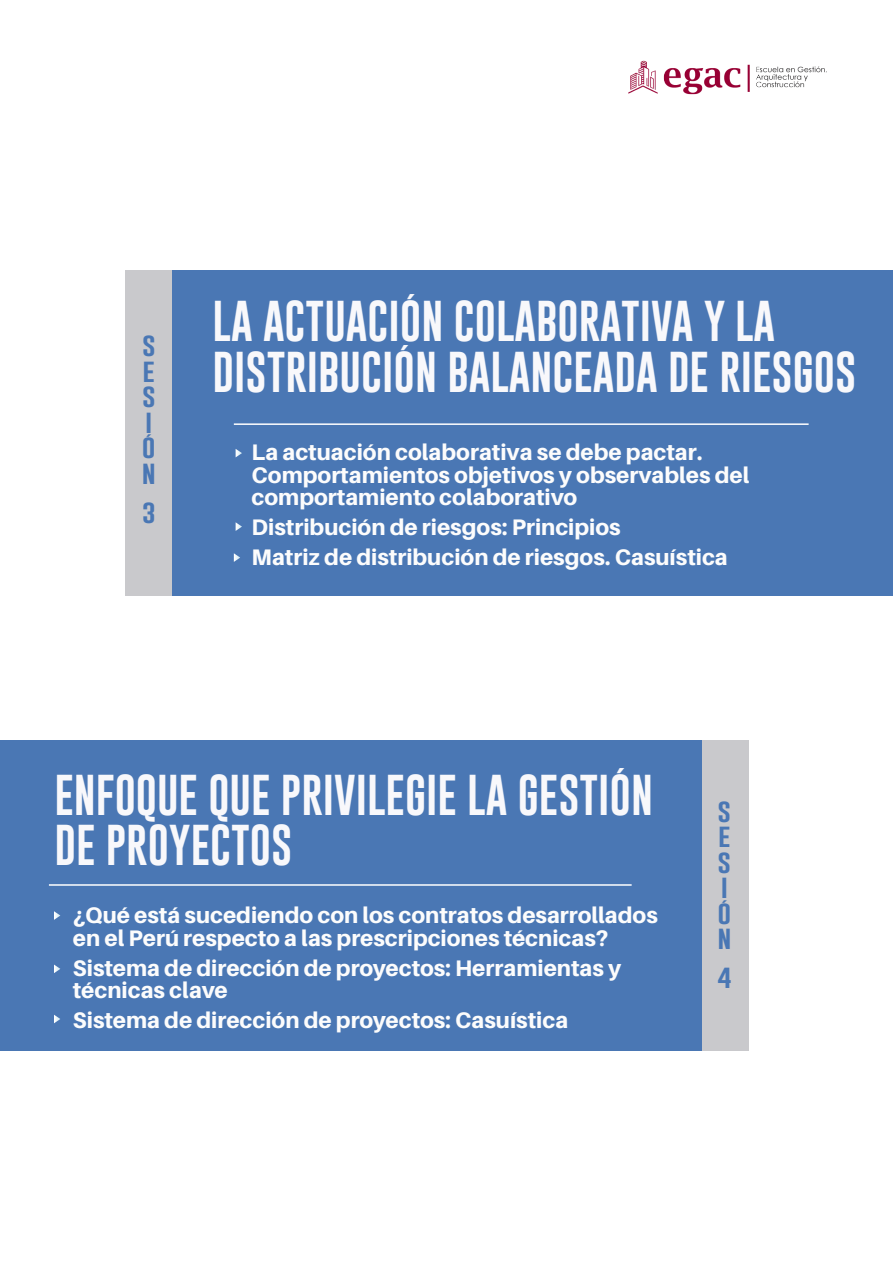
<style>
.page{position:relative;width:893px;height:1263px;background:#fff}
.page>*{position:absolute;margin:0;border:0;box-sizing:border-box;transform-origin:0 0}
.t1{font:42px/50.4px "Gobold Lowplus";color:#f8f8fb}
.t2{font:800 22.5px/22.5px "Aileron";color:#fcfcfc}
.t3{font:21.15px "Gobold Lowplus";color:#4a77b4;scale:1.27 1}
</style>
<div class="page">
<div style="left:0;top:740px;width:702px;height:310px;background:#4a77b4"></div>
<hr style="left:49px;top:884px;width:583px;height:2px;background:#fff">
<div style="left:172px;top:270px;width:721px;height:325px;background:#4a77b4"></div>
<hr style="left:234px;top:423px;width:575px;height:2px;background:#fff">
<svg style="left:54px;top:911px;width:6px;height:9px"></svg>
<svg style="left:54px;top:964px;width:6px;height:9px"></svg>
<svg style="left:54px;top:1015px;width:6px;height:8px"></svg>
<svg style="left:236px;top:449px;width:6px;height:8px"></svg>
<svg style="left:236px;top:522px;width:6px;height:9px"></svg>
<svg style="left:234px;top:553px;width:6px;height:9px"></svg>
<div style="left:125px;top:270px;width:47px;height:325px;background:#c9c9cc"></div>
<div style="left:702px;top:740px;width:46px;height:310px;background:#c9c9cc"></div>
<img style="left:628px;top:60px;width:199px;height:35px">
<p class="t3" style="left:142px;top:332px;width:12px">S</p>
<p class="t3" style="left:143px;top:358px;width:11px">E</p>
<p class="t3" style="left:142px;top:383px;width:12px">S</p>
<p class="t3" style="left:145px;top:409px;width:7px">I</p>
<p class="t3" style="left:142px;top:434px;width:12px">Ó</p>
<p class="t3" style="left:142px;top:460px;width:13px">N</p>
<p class="t3" style="left:142px;top:499px;width:13px">3</p>
<p class="t1" style="left:213px;top:299px;width:564px">LA ACTUACIÓN COLABORATIVA Y LA</p>
<p class="t1" style="left:213px;top:349px;width:645px">DISTRIBUCIÓN BALANCEADA DE RIESGOS</p>
<p class="t2" style="left:252px;top:441px;width:499px">La actuación colaborativa se debe pactar.<br>Comportamientos objetivos y observables del comportamiento colaborativo</p>
<p class="t2" style="left:252px;top:516px;width:371px">Distribución de riesgos: Principios</p>
<p class="t2" style="left:252px;top:546px;width:478px">Matriz de distribución de riesgos. Casuística</p>
<p class="t1" style="left:54px;top:772px;width:600px">ENFOQUE QUE PRIVILEGIE LA GESTIÓN<br>DE PROYECTOS</p>
<p class="t2" style="left:73px;top:904px;width:586px">¿Qué está sucediendo con los contratos desarrollados en el Perú respecto a las prescripciones técnicas?</p>
<p class="t2" style="left:73px;top:956px;width:550px">Sistema de dirección de proyectos: Herramientas y técnicas clave</p>
<p class="t2" style="left:73px;top:1009px;width:497px">Sistema de dirección de proyectos: Casuística</p>
<p class="t3" style="left:718px;top:798px;width:12px">S</p>
<p class="t3" style="left:718px;top:824px;width:11px">E</p>
<p class="t3" style="left:718px;top:849px;width:12px">S</p>
<p class="t3" style="left:721px;top:875px;width:7px">I</p>
<p class="t3" style="left:717px;top:900px;width:12px">Ó</p>
<p class="t3" style="left:717px;top:926px;width:13px">N</p>
<p class="t3" style="left:717px;top:965px;width:13px">4</p>
</div>
